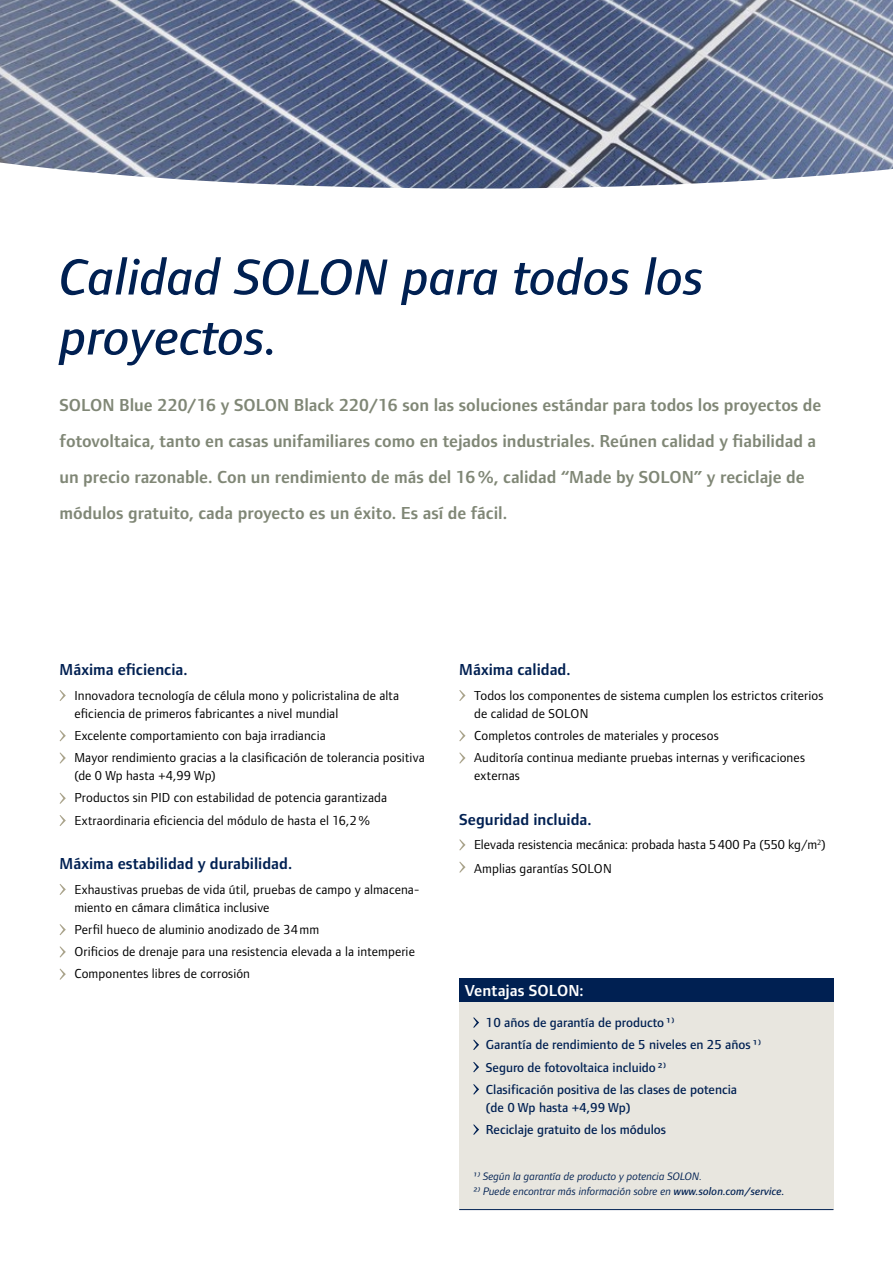
<style>
.page{position:relative;width:893px;height:1263px;background:#fff}
.page>*{position:absolute;margin:0;border:0;box-sizing:border-box;transform-origin:0 0}
.t1{font:italic 52.5px/60px "Foundry Form Sans Med";color:#002052}
.t2{font:600 18px/36px "Foundry Form Sans";color:#808776}
.t3{font:600 16.5px "Foundry Form Sans";color:#002052}
.t4{font:600 16.5px "Foundry Form Sans";letter-spacing:.005em;color:#fff}
.t5{font:13.5px/18px "Foundry Form Sans";letter-spacing:.01em;color:#000}
.t6{font:500 13.5px/18px "Foundry Form Sans";color:#002052}
.t7{font:italic 11.25px "Foundry Form Sans";color:#002052}
.s1{font-family:"Foundry Form Sans OT2 Med Ita";font-style:normal}
</style>
<div class="page">
<svg style="left:60px;top:690px;width:6px;height:11px"></svg>
<svg style="left:60px;top:730px;width:6px;height:11px"></svg>
<svg style="left:60px;top:752px;width:6px;height:12px"></svg>
<svg style="left:60px;top:793px;width:6px;height:11px"></svg>
<svg style="left:60px;top:815px;width:6px;height:11px"></svg>
<svg style="left:60px;top:884px;width:6px;height:11px"></svg>
<svg style="left:60px;top:924px;width:6px;height:11px"></svg>
<svg style="left:60px;top:946px;width:6px;height:11px"></svg>
<svg style="left:60px;top:968px;width:6px;height:12px"></svg>
<svg style="left:459px;top:690px;width:7px;height:11px"></svg>
<svg style="left:459px;top:730px;width:7px;height:11px"></svg>
<svg style="left:459px;top:752px;width:7px;height:12px"></svg>
<svg style="left:459px;top:839px;width:7px;height:11px"></svg>
<svg style="left:459px;top:861px;width:7px;height:12px"></svg>
<img style="left:0;top:0;width:893px;height:189px">
<div style="left:459px;top:978px;width:374px;height:24px;background:#002052"></div>
<div style="left:459px;top:1002px;width:374px;height:207px;background:#e8e6df"></div>
<hr style="left:459px;top:1209px;width:374px;height:1px;background:#002052">
<svg style="left:473px;top:1017px;width:6px;height:11px"></svg>
<svg style="left:473px;top:1039px;width:6px;height:11px"></svg>
<svg style="left:473px;top:1062px;width:6px;height:10px"></svg>
<svg style="left:473px;top:1084px;width:6px;height:10px"></svg>
<svg style="left:473px;top:1124px;width:6px;height:11px"></svg>
<p class="t1" style="left:60px;top:248px;width:646px">Calidad SOLON para todos los proyectos.</p>
<p class="t2" style="left:60px;top:387px;width:763px">SOLON Blue 220/16 y SOLON Black 220/16 son las soluciones estándar para todos los proyectos de fotovoltaica, tanto en casas unifamiliares como en tejados industriales. Reúnen calidad y fiabilidad a un precio razonable. Con un rendimiento de más del 16 %, calidad “Made by SOLON” y reciclaje de módulos gratuito, cada proyecto es un éxito. Es así de fácil.</p>
<p class="t3" style="left:60px;top:660px;width:130px">Máxima eficiencia.</p>
<p class="t5" style="left:74px;top:686px;width:326px">Innovadora tecnología de célula mono y policristalina de alta eficiencia de primeros fabricantes a nivel mundial</p>
<p class="t5" style="left:74px;top:726px;width:253px">Excelente comportamiento con baja irradiancia</p>
<p class="t5" style="left:74px;top:749px;width:352px">Mayor rendimiento gracias a la clasificación de tolerancia positiva (de 0 Wp hasta +4,99 Wp)</p>
<p class="t5" style="left:74px;top:789px;width:314px">Productos sin PID con estabilidad de potencia garantizada</p>
<p class="t5" style="left:74px;top:811px;width:297px">Extraordinaria eficiencia del módulo de hasta el 16,2%</p>
<p class="t3" style="left:60px;top:854px;width:234px">Máxima estabilidad y durabilidad.</p>
<p class="t5" style="left:74px;top:880px;width:346px">Exhaustivas pruebas de vida útil, pruebas de campo y almacena&shy;miento en cámara climática inclusive</p>
<p class="t5" style="left:74px;top:920px;width:246px">Perfil hueco de aluminio anodizado de 34mm</p>
<p class="t5" style="left:74px;top:942px;width:342px">Orificios de drenaje para una resistencia elevada a la intemperie</p>
<p class="t5" style="left:74px;top:965px;width:177px">Componentes libres de corrosión</p>
<p class="t3" style="left:459px;top:660px;width:113px">Máxima calidad.</p>
<p class="t5" style="left:474px;top:686px;width:351px">Todos los componentes de sistema cumplen los estrictos criterios de calidad de SOLON</p>
<p class="t5" style="left:474px;top:726px;width:246px">Completos controles de materiales y procesos</p>
<p class="t5" style="left:474px;top:749px;width:332px">Auditoría continua mediante pruebas internas y verificaciones externas</p>
<p class="t3" style="left:459px;top:809px;width:134px">Seguridad incluida.</p>
<p class="t5" style="left:474px;top:835px;width:353px">Elevada resistencia mecánica: probada hasta 5400 Pa (550 kg/m<sup>2</sup>)</p>
<p class="t5" style="left:474px;top:859px;width:139px">Amplias garantías SOLON</p>
<p class="t4" style="left:465px;top:981px;width:121px">Ventajas SOLON:</p>
<p class="t6" style="left:486px;top:1014px;width:190px">10 años de garantía de producto1)</p>
<p class="t6" style="left:486px;top:1036px;width:277px">Garantía de rendimiento de 5 niveles en 25 años1)</p>
<p class="t6" style="left:486px;top:1058px;width:182px">Seguro de fotovoltaica incluido²)</p>
<p class="t6" style="left:486px;top:1080px;width:253px">Clasificación positiva de las clases de potencia (de 0 Wp hasta +4,99 Wp)</p>
<p class="t6" style="left:486px;top:1121px;width:182px">Reciclaje gratuito de los módulos</p>
<p class="t7" style="left:473px;top:1169px;width:231px">1) Según la garantía de producto y potencia SOLON.</p>
<p class="t7" style="left:473px;top:1184px;width:313px">2) Puede encontrar más información sobre en <span class="s1">www.solon.com/service.</span></p>
</div>
